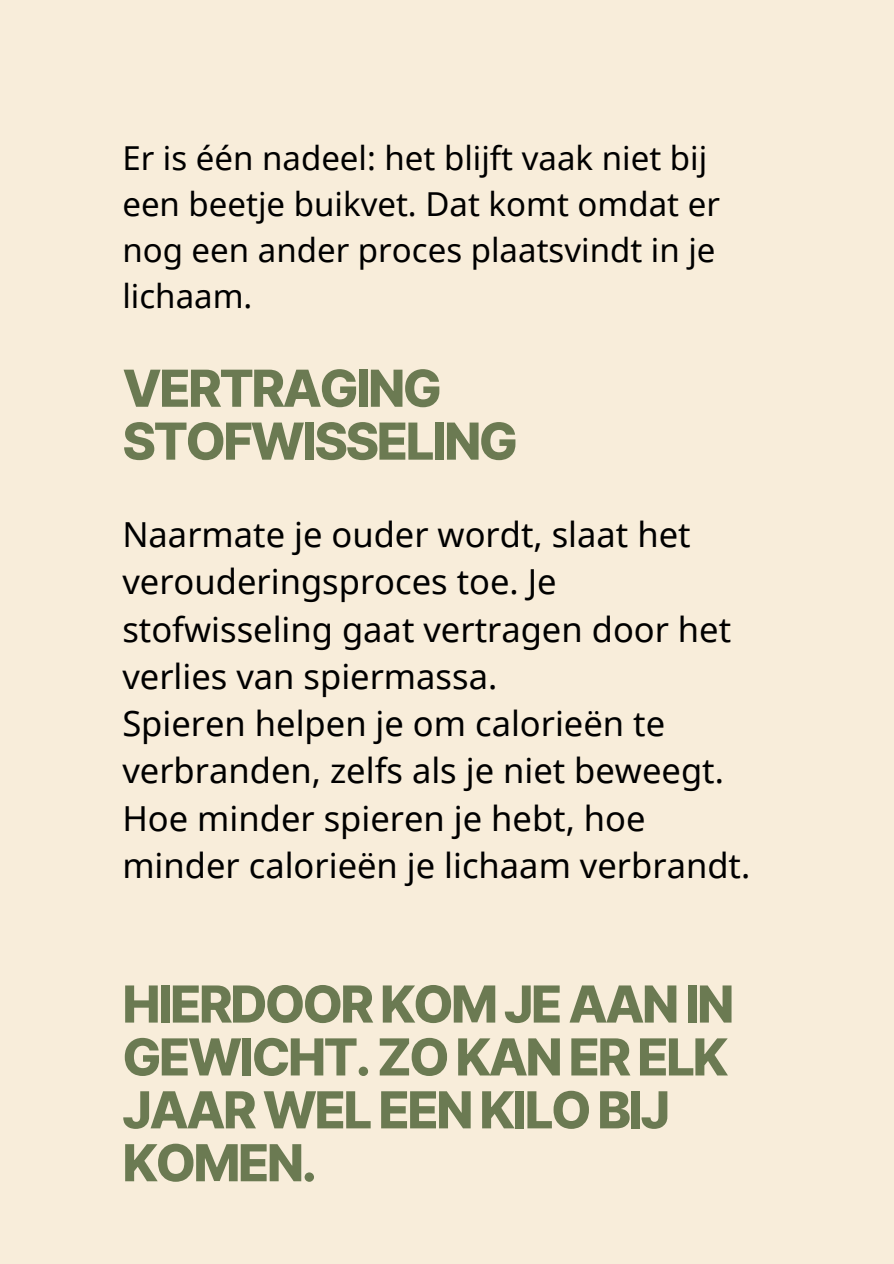
<style>
.page{position:relative;width:894px;height:1264px;background:#fff}
.page>*{position:absolute;margin:0;border:0;box-sizing:border-box;transform-origin:0 0}
.t1{font:800 51px/52.8px "Inter";letter-spacing:-.05em;color:#6b7a52}
.t2{font:34.5px/47.2px "Noto Sans";color:#000}
.t3{font:33px/46.2px "Noto Sans";color:#000}
</style>
<div class="page">
<div style="left:0;top:0;width:893px;height:1263px;background:#f8edda"></div>
<p class="t3" style="left:122px;top:134px;width:599px">Er is één nadeel: het blijft vaak niet bij een beetje buikvet. Dat komt omdat er nog een ander proces plaatsvindt in je lichaam.</p>
<p class="t1" style="left:122px;top:362px;width:397px">VERTRAGING<br>STOFWISSELING</p>
<h1 class="t2" style="left:122px;top:510px;width:610px">Naarmate je ouder wordt, slaat het verouderingsproces toe. Je stofwisseling gaat vertragen door het verlies van spiermassa.</h1>
<p class="t2" style="left:122px;top:699px;width:629px">Spieren helpen je om calorieën te verbranden, zelfs als je niet beweegt.<br>Hoe minder spieren je hebt, hoe minder calorieën je lichaam verbrandt.</p>
<h1 class="t1" style="left:122px;top:977px;width:613px">HIERDOOR KOM JE AAN IN<br>GEWICHT. ZO KAN ER ELK<br>JAAR WEL EEN KILO BIJ<br>KOMEN.</h1>
</div>
